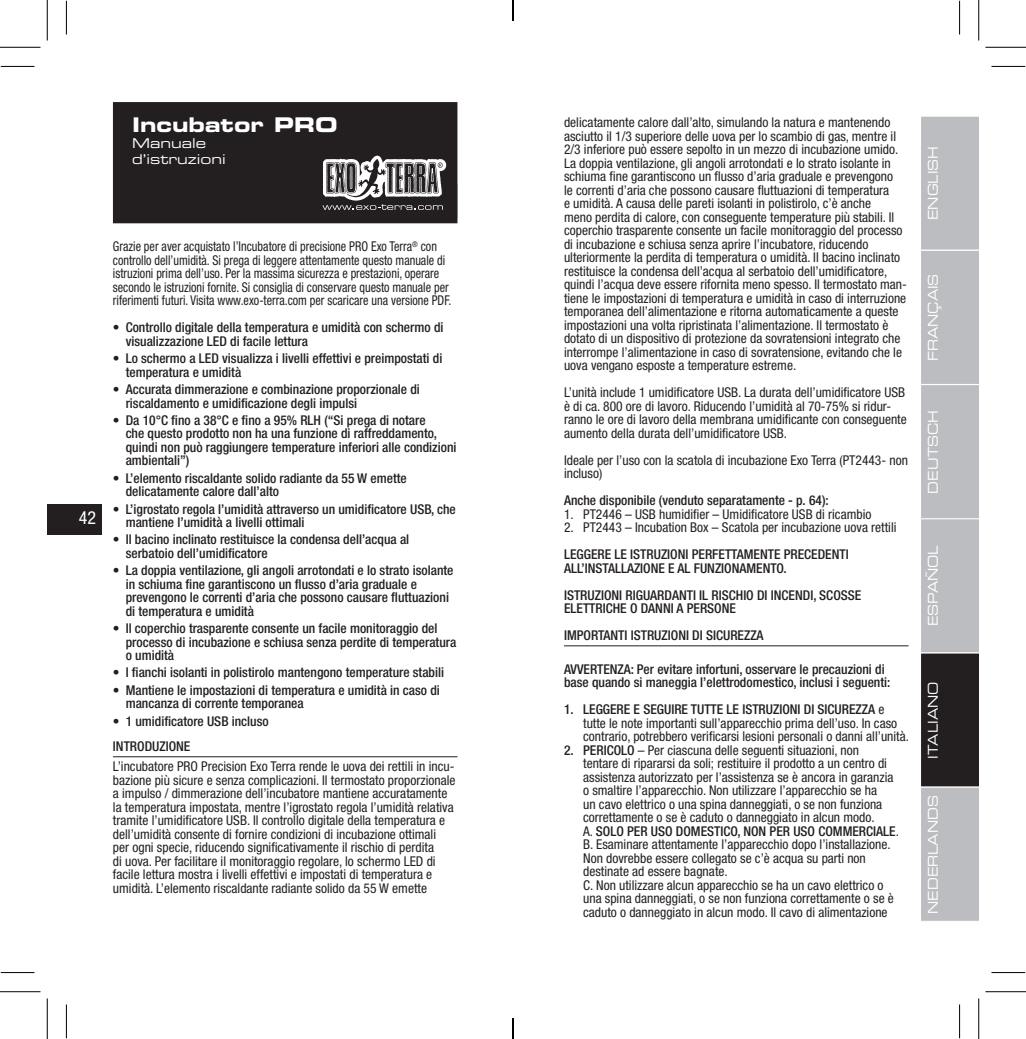
<style>
.page{position:relative;width:1026px;height:1039px;background:#fff}
.page>*{position:absolute;margin:0;border:0;box-sizing:border-box;transform-origin:0 0}
.t1{font:20.25px "Eurostile LT Std Bold Ex 2";color:#fff}
.t2{font:condensed 18px "Helvetica Neue LT Pro";color:#fff}
.t3{font:condensed 13.5px/13.5px "Helvetica Neue LT Pro";color:#231f20}
.t4{font:500 condensed 13.5px/13.5px "Helvetica Neue LT Pro";color:#231f20}
.t5{font:condensed 13.5px/13.5px "Helvetica Neue LT Pro";color:#231f20;scale:.9 1}
.t6{font:13.5px "Eurostile LT Std Ex 2";color:#fff;scale:.9 1}
.t7{font:13.5px/16.2px "Eurostile LT Std Ex 2";color:#fff}
.s1{font-weight:500}
</style>
<div class="page">
<div style="left:47px;top:504px;width:55px;height:31px;background:#231f20"></div>
<hr style="left:113px;top:756px;width:344px;height:1px;background:#231f20">
<div style="left:114px;top:103px;width:342px;height:119px;background:#231f20"></div>
<div style="left:113px;top:102px;width:344px;height:121px;border:2px solid #231f20"></div>
<svg style="left:322px;top:156px;width:124px;height:54px"></svg>
<hr style="left:564px;top:645px;width:344px;height:1px;background:#231f20">
<svg style="left:920px;top:116px;width:58px;height:805px;background:#a5a5a7"></svg>
<hr style="left:1px;top:66px;width:33px;height:1px;background:#000">
<hr style="left:991px;top:66px;width:34px;height:1px;background:#000">
<hr style="left:1px;top:972px;width:33px;height:1px;background:#000">
<hr style="left:991px;top:972px;width:34px;height:1px;background:#000">
<hr style="left:66px;top:1px;width:1px;height:33px;background:#000">
<hr style="left:66px;top:1004px;width:1px;height:34px;background:#000">
<hr style="left:959px;top:1px;width:1px;height:33px;background:#000">
<hr style="left:959px;top:1004px;width:1px;height:34px;background:#000">
<hr style="left:0;top:47px;width:40px;height:1px;background:#000">
<hr style="left:985px;top:47px;width:41px;height:1px;background:#000">
<hr style="left:0;top:991px;width:40px;height:1px;background:#000">
<hr style="left:985px;top:991px;width:41px;height:1px;background:#000">
<hr style="left:47px;top:0;width:1px;height:41px;background:#000">
<hr style="left:47px;top:998px;width:1px;height:40px;background:#000">
<hr style="left:978px;top:0;width:1px;height:41px;background:#000">
<hr style="left:978px;top:998px;width:1px;height:40px;background:#000">
<svg style="left:512px;top:0;width:1px;height:21px"></svg>
<svg style="left:512px;top:1018px;width:1px;height:20px"></svg>
<h1 class="t1" style="left:132px;top:110px;width:207px">Incubator PRO</h1>
<p class="t7" style="left:132px;top:134px;width:95px">Manuale d’istruzioni</p>
<h2 class="t2" style="left:79px;top:507px;width:19px">42</h2>
<p class="t5" style="left:113px;top:239px;width:377px">Grazie per aver acquistato l’Incubatore di precisione PRO Exo Terra<sup>®</sup> con controllo dell’umidità. Si prega di leggere attentamente questo manuale di istruzioni prima dell’uso. Per la massima sicurezza e prestazioni, operare secondo le istruzioni fornite. Si consiglia di conservare questo manuale per riferimenti futuri. Visita www.exo-terra.com per scaricare una versione PDF.</p>
<p class="t4" style="left:126px;top:320px;width:319px;text-indent:-13px">• Controllo digitale della temperatura e umidità con schermo di visualizzazione LED di facile lettura</p>
<p class="t4" style="left:126px;top:351px;width:318px;text-indent:-13px">• Lo schermo a LED visualizza i livelli effettivi e preimpostati di temperatura e umidità</p>
<p class="t4" style="left:126px;top:382px;width:296px;text-indent:-13px">• Accurata dimmerazione e combinazione proporzionale di riscaldamento e umidificazione degli impulsi</p>
<p class="t4" style="left:126px;top:413px;width:332px;text-indent:-13px">• Da 10°C fino a 38°C e fino a 95% RLH (“Si prega di notare<br>che questo prodotto non ha una funzione di raffreddamento, quindi non può raggiungere temperature inferiori alle condizioni ambientali”)</p>
<p class="t4" style="left:126px;top:471px;width:282px;text-indent:-13px">• L’elemento riscaldante solido radiante da 55 W emette delicatamente calore dall’alto</p>
<p class="t4" style="left:126px;top:502px;width:332px;text-indent:-13px">• L’igrostato regola l’umidità attraverso un umidificatore USB, che mantiene l’umidità a livelli ottimali</p>
<p class="t4" style="left:126px;top:532px;width:285px;text-indent:-13px">• Il bacino inclinato restituisce la condensa dell’acqua al serbatoio dell’umidificatore</p>
<p class="t4" style="left:126px;top:563px;width:329px;text-indent:-13px">• La doppia ventilazione, gli angoli arrotondati e lo strato isolante in schiuma fine garantiscono un flusso d’aria graduale e prevengono le correnti d’aria che possono causare fluttuazioni di temperatura e umidità</p>
<p class="t4" style="left:126px;top:621px;width:332px;text-indent:-13px">• Il coperchio trasparente consente un facile monitoraggio del processo di incubazione e schiusa senza perdite di temperatura o umidità</p>
<p class="t4" style="left:113px;top:665px;width:333px">• I fianchi isolanti in polistirolo mantengono temperature stabili</p>
<p class="t4" style="left:126px;top:683px;width:316px;text-indent:-13px">• Mantiene le impostazioni di temperatura e umidità in caso di mancanza di corrente temporanea</p>
<p class="t4" style="left:113px;top:707px;width:157px;line-height:25.7px">• 1 umidificatore USB incluso<br>INTRODUZIONE</p>
<p class="t3" style="left:113px;top:759px;width:344px">L’incubatore PRO Precision Exo Terra rende le uova dei rettili in incu&shy;bazione più sicure e senza complicazioni. Il termostato proporzionale a impulso / dimmerazione dell’incubatore mantiene accuratamente la temperatura impostata, mentre l’igrostato regola l’umidità relativa tramite l’umidificatore USB. Il controllo digitale della temperatura e dell’umidità consente di fornire condizioni di incubazione ottimali per ogni specie, riducendo significativamente il rischio di perdita<br>di uova. Per facilitare il monitoraggio regolare, lo schermo LED di facile lettura mostra i livelli effettivi e impostati di temperatura e umidità. L’elemento riscaldante radiante solido da 55 W emette</p>
<p class="t3" style="left:564px;top:115px;width:344px">delicatamente calore dall’alto, simulando la natura e mantenendo asciutto il 1/3 superiore delle uova per lo scambio di gas, mentre il 2/3 inferiore può essere sepolto in un mezzo di incubazione umido.<br>La doppia ventilazione, gli angoli arrotondati e lo strato isolante in schiuma fine garantiscono un flusso d’aria graduale e prevengono<br>le correnti d’aria che possono causare fluttuazioni di temperatura<br>e umidità. A causa delle pareti isolanti in polistirolo, c’è anche<br>meno perdita di calore, con conseguente temperature più stabili. Il coperchio trasparente consente un facile monitoraggio del processo di incubazione e schiusa senza aprire l’incubatore, riducendo ulteriormente la perdita di temperatura o umidità. Il bacino inclinato restituisce la condensa dell’acqua al serbatoio dell’umidificatore, quindi l’acqua deve essere rifornita meno spesso. Il termostato man&shy;tiene le impostazioni di temperatura e umidità in caso di interruzione temporanea dell’alimentazione e ritorna automaticamente a queste impostazioni una volta ripristinata l’alimentazione. Il termostato è dotato di un dispositivo di protezione da sovratensioni integrato che interrompe l’alimentazione in caso di sovratensione, evitando che le uova vengano esposte a temperature estreme.</p>
<p class="t3" style="left:564px;top:385px;width:344px">L’unità include 1 umidificatore USB. La durata dell’umidificatore USB è di ca. 800 ore di lavoro. Riducendo l’umidità al 70-75% si ridur&shy;ranno le ore di lavoro della membrana umidificante con conseguente aumento della durata dell’umidificatore USB.</p>
<p class="t3" style="left:564px;top:453px;width:345px">Ideale per l’uso con la scatola di incubazione Exo Terra (PT2443- non incluso)</p>
<p class="t4" style="left:564px;top:493px;width:266px">Anche disponibile (venduto separatamente - p. 64):</p>
<p class="t3" style="left:564px;top:507px;width:309px">1. PT2446 – USB humidifier – Umidificatore USB di ricambio</p>
<p class="t3" style="left:564px;top:520px;width:334px">2. PT2443 – Incubation Box – Scatola per incubazione uova rettili</p>
<p class="t4" style="left:564px;top:547px;width:286px">LEGGERE LE ISTRUZIONI PERFETTAMENTE PRECEDENTI<br>ALL’INSTALLAZIONE E AL FUNZIONAMENTO.</p>
<p class="t4" style="left:564px;top:588px;width:299px">ISTRUZIONI RIGUARDANTI IL RISCHIO DI INCENDI, SCOSSE<br>ELETTRICHE O DANNI A PERSONE</p>
<p class="t4" style="left:564px;top:628px;width:201px">IMPORTANTI ISTRUZIONI DI SICUREZZA</p>
<p class="t4" style="left:564px;top:662px;width:328px">AVVERTENZA: Per evitare infortuni, osservare le precauzioni di base quando si maneggia l’elettrodomestico, inclusi i seguenti:</p>
<p class="t3" style="left:583px;top:702px;width:327px;text-indent:-19px"><span class="s1">1. LEGGERE E SEGUIRE TUTTE LE ISTRUZIONI DI SICUREZZA</span> e tutte le note importanti sull’apparecchio prima dell’uso. In caso contrario, potrebbero verificarsi lesioni personali o danni all’unità.</p>
<p class="t3" style="left:583px;top:743px;width:317px;text-indent:-19px"><span class="s1">2. PERICOLO</span> – Per ciascuna delle seguenti situazioni, non<br>tentare di ripararsi da soli; restituire il prodotto a un centro di assistenza autorizzato per l’assistenza se è ancora in garanzia o smaltire l’apparecchio. Non utilizzare l’apparecchio se ha<br>un cavo elettrico o una spina danneggiati, o se non funziona correttamente o se è caduto o danneggiato in alcun modo.<br>A. <span class="s1">SOLO PER USO DOMESTICO, NON PER USO COMMERCIALE</span>.<br>B. Esaminare attentamente l’apparecchio dopo l’installazione.<br>Non dovrebbe essere collegato se c’è acqua su parti non destinate ad essere bagnate.<br>C. Non utilizzare alcun apparecchio se ha un cavo elettrico o una spina danneggiati, o se non funziona correttamente o se è caduto o danneggiato in alcun modo. Il cavo di alimentazione</p>
<p class="t6" style="left:923px;top:220px;width:84px;rotate:-90deg">ENGLISH</p>
<p class="t6" style="left:923px;top:361px;width:99px;rotate:-90deg">FRANÇAIS</p>
<p class="t6" style="left:923px;top:493px;width:94px;rotate:-90deg">DEUTSCH</p>
<p class="t6" style="left:923px;top:626px;width:92px;rotate:-90deg">ESPAÑOL</p>
<p class="t6" style="left:923px;top:758px;width:87px;rotate:-90deg">ITALIANO</p>
<p class="t6" style="left:923px;top:914px;width:133px;rotate:-90deg">NEDERLANDS</p>
</div>
